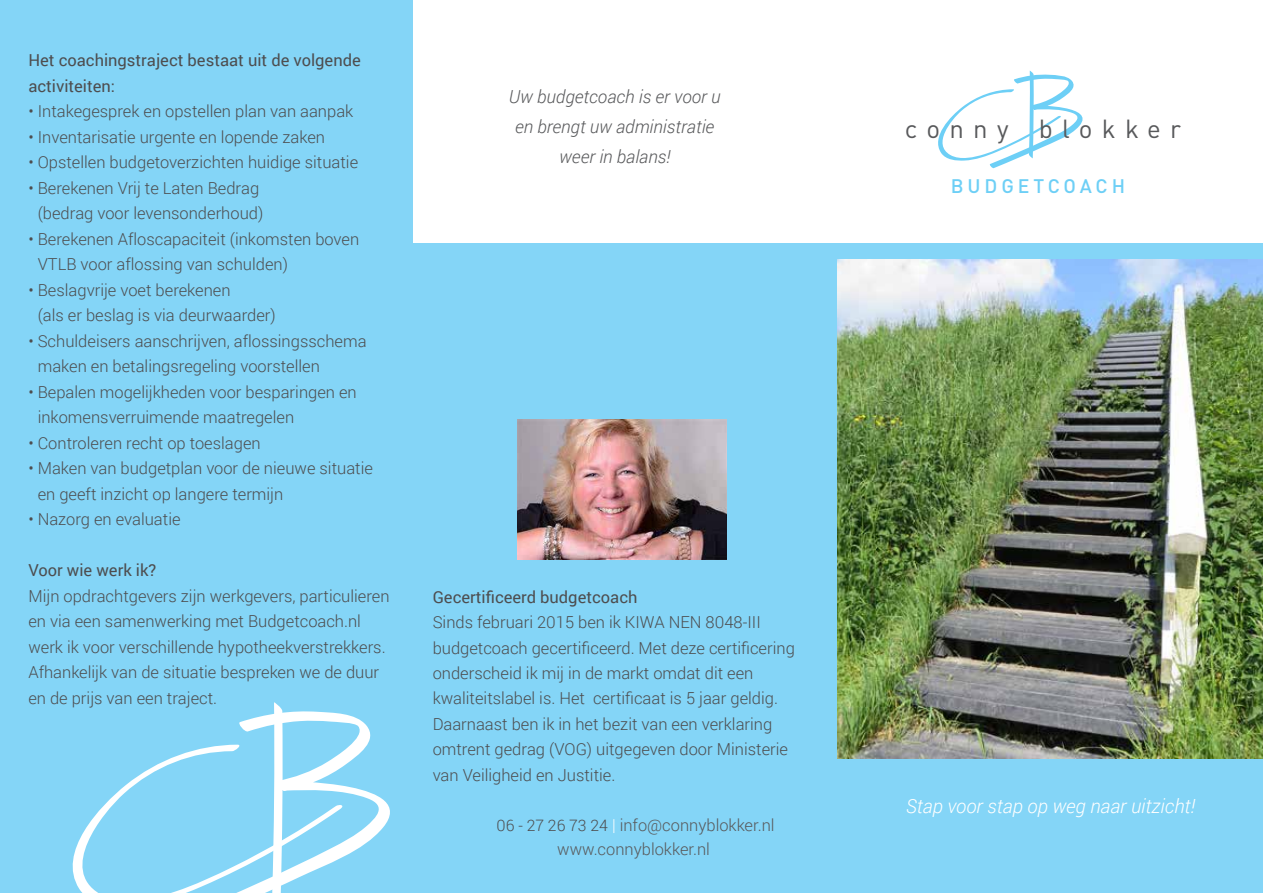
<style>
.page{position:relative;width:1263px;height:893px;background:#fff}
.page>*{position:absolute;margin:0;border:0;box-sizing:border-box;transform-origin:0 0}
.t1{font:25.8px "DIN Pro";letter-spacing:.36em;color:#58595b}
.t2{font:italic 300 19.5px "Roboto";color:#fff}
.t3{font:500 19.35px "DIN Pro";letter-spacing:.2em;color:#6dcff6}
.t4{font:italic 300 18px/30px "Roboto";color:#58595b;text-align:center}
.t5{font:300 16.5px/25.5px "Roboto";color:#4d4d4f}
.t6{font:16.5px/25.5px "Roboto";color:#4d4d4f}
.t7{font:300 16.5px/24px "Roboto";color:#58595b;text-align:center}
.s1{font-size:15.75px;color:#4d4d4f}
.s2{color:#fff}
</style>
<div class="page">
<div style="left:0;top:0;width:412px;height:893px;background:#84d5f7"></div>
<div style="left:406px;top:244px;width:857px;height:649px;background:#84d5f7"></div>
<svg style="left:938px;top:70px;width:145px;height:99px"></svg>
<img style="left:838px;top:259px;width:425px;height:499px">
<svg style="left:72px;top:702px;width:318px;height:191px"></svg>
<img style="left:517px;top:419px;width:209px;height:141px">
<p class="t6" style="left:28px;top:47px;width:334px">Het coachingstraject bestaat uit de volgende activiteiten:</p>
<p class="t5" style="left:28px;top:98px;width:326px">• Intakegesprek en opstellen plan van aanpak</p>
<p class="t5" style="left:28px;top:123px;width:298px">• Inventarisatie urgente en lopende zaken</p>
<p class="t5" style="left:28px;top:149px;width:331px">• Opstellen budgetoverzichten huidige situatie</p>
<p class="t5" style="left:28px;top:174px;width:236px;text-align:center">• Berekenen Vrij te Laten Bedrag (bedrag voor levensonderhoud)</p>
<p class="t5" style="left:38px;top:225px;width:323px;text-indent:-9px">• Berekenen Afloscapaciteit (inkomsten boven<br>VTLB voor aflossing van schulden)</p>
<p class="t5" style="left:38px;top:276px;width:239px;text-indent:-9px">• Beslagvrije voet berekenen<br>(als er beslag is via deurwaarder)</p>
<p class="t5" style="left:38px;top:327px;width:330px;text-indent:-9px">• Schuldeisers aanschrijven, aflossingsschema maken en betalingsregeling voorstellen</p>
<p class="t5" style="left:38px;top:378px;width:321px;text-indent:-9px">• Bepalen mogelijkheden voor besparingen en inkomensverruimende maatregelen</p>
<p class="t5" style="left:28px;top:429px;width:234px">• Controleren recht op toeslagen</p>
<p class="t5" style="left:38px;top:455px;width:337px;text-indent:-9px">• Maken van budgetplan voor de nieuwe situatie en geeft inzicht op langere termijn</p>
<p class="t5" style="left:28px;top:506px;width:154px">• Nazorg en evaluatie</p>
<p class="t6" style="left:28px;top:557px;width:129px">Voor wie werk ik?</p>
<p class="t5" style="left:28px;top:582px;width:363px">Mijn opdrachtgevers zijn werkgevers, particulieren en via een samenwerking met Budgetcoach.nl werk ik voor verschillende hypotheekverstrekkers.<br>Afhankelijk van de situatie bespreken we de duur en de prijs van een traject.</p>
<p class="t6" style="left:433px;top:583px;width:206px">Gecertificeerd budgetcoach</p>
<p class="t4" style="left:509px;top:81px;width:213px">Uw budgetcoach is er voor u en brengt uw administratie weer in balans!</p>
<p class="t5" style="left:433px;top:609px;width:364px">Sinds februari 2015 ben ik KIWA NEN 8048-III budgetcoach gecertificeerd. Met deze certificering onderscheid ik mij in de markt omdat dit een kwaliteitslabel is. Het certificaat is 5 jaar geldig.<br>Daarnaast ben ik in het bezit van een verklaring omtrent gedrag (VOG) uitgegeven door Ministerie van Veiligheid en Justitie.</p>
<p class="t7" style="left:497px;top:812px;width:280px"><span class="s1">06 - 27 26 73 24</span> <span class="s2">|</span> info@connyblokker.nl www.connyblokker.nl</p>
<h1 class="t1" style="left:905px;top:108px;width:278px">conny blokker</h1>
<p class="t3" style="left:951px;top:170px;width:176px">BUDGETCOACH</p>
<p class="t2" style="left:906px;top:793px;width:291px">Stap voor stap op weg naar uitzicht!</p>
</div>
